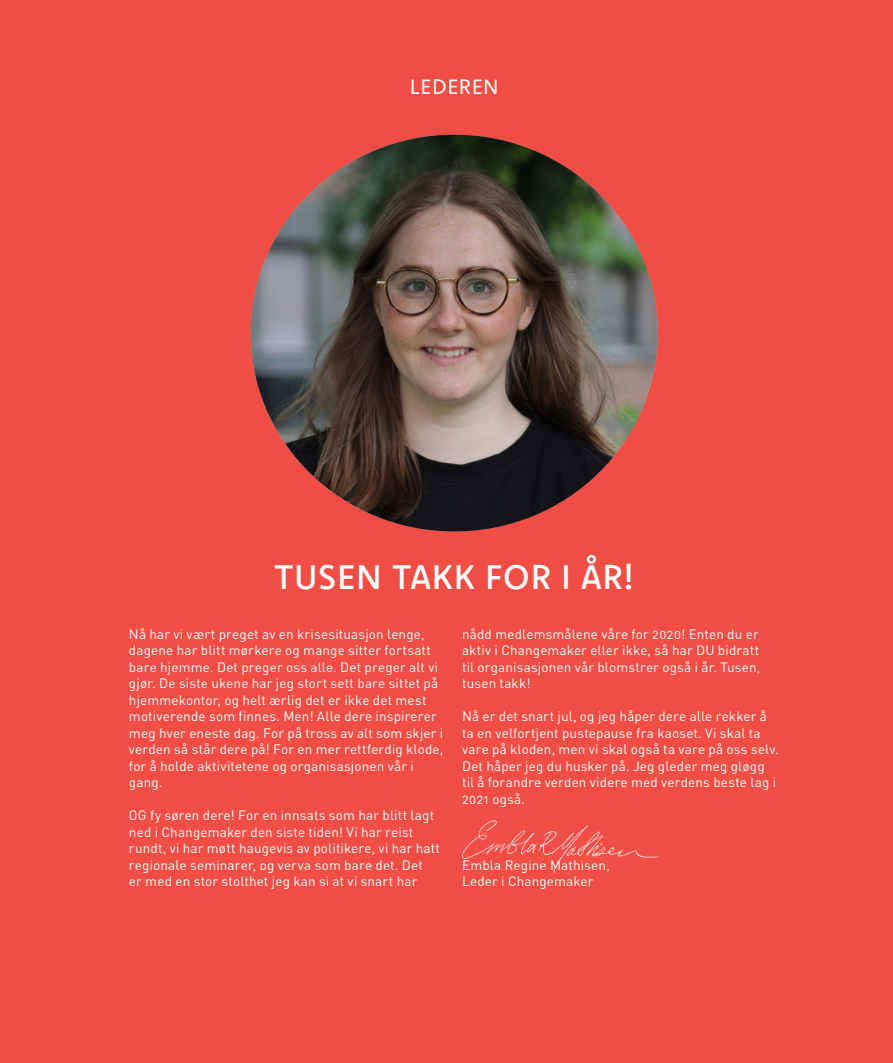
<style>
.page{position:relative;width:893px;height:1063px;background:#f04e45}
.page>*{position:absolute;margin:0;border:0;box-sizing:border-box;transform-origin:0 0}
.t1{font:500 34.5px "Komet";letter-spacing:.02em;color:#fff}
.t2{font:21px "Komet";letter-spacing:.02em;color:#fff}
.t3{font:13.5px/16.5px "DIN Pro";letter-spacing:.01em;color:#fff}
</style>
<div class="page">
<img style="left:251px;top:135px;width:407px;height:396px">
<img style="left:462px;top:820px;width:197px;height:53px">
<h2 class="t2" style="left:410px;top:73px;width:90px">LEDEREN</h2>
<h1 class="t1" style="left:274px;top:555px;width:362px">TUSEN TAKK FOR I ÅR!</h1>
<p class="t3" style="left:129px;top:625px;width:316px">Nå har vi vært preget av en krisesituasjon lenge, dagene har blitt mørkere og mange sitter fortsatt bare hjemme. Det preger oss alle. Det preger alt vi gjør. De siste ukene har jeg stort sett bare sittet på hjemmekontor, og helt ærlig det er ikke det mest motiverende som finnes. Men! Alle dere inspirerer meg hver eneste dag. For på tross av alt som skjer i verden så står dere på! For en mer rettferdig klode, for å holde aktivitetene og organisasjonen vår i gang.</p>
<p class="t3" style="left:129px;top:806px;width:313px">OG fy søren dere! For en innsats som har blitt lagt ned i Changemaker den siste tiden! Vi har reist rundt, vi har møtt haugevis av politikere, vi har hatt regionale seminarer, og verva som bare det. Det<br>er med en stor stolthet jeg kan si at vi snart har</p>
<p class="t3" style="left:462px;top:624px;width:300px">nådd medlemsmålene våre for 2020! Enten du er aktiv i Changemaker eller ikke, så har DU bidratt til organisasjonen vår blomstrer også i år. Tusen, tusen takk!</p>
<p class="t3" style="left:462px;top:707px;width:318px">Nå er det snart jul, og jeg håper dere alle rekker å ta en velfortjent pustepause fra kaoset. Vi skal ta vare på kloden, men vi skal også ta vare på oss selv.<br>Det håper jeg du husker på. Jeg gleder meg gløgg til å forandre verden videre med verdens beste lag i 2021 også.</p>
<p class="t3" style="left:462px;top:855px;width:149px">Embla Regine Mathisen,<br>Leder i Changemaker</p>
</div>
